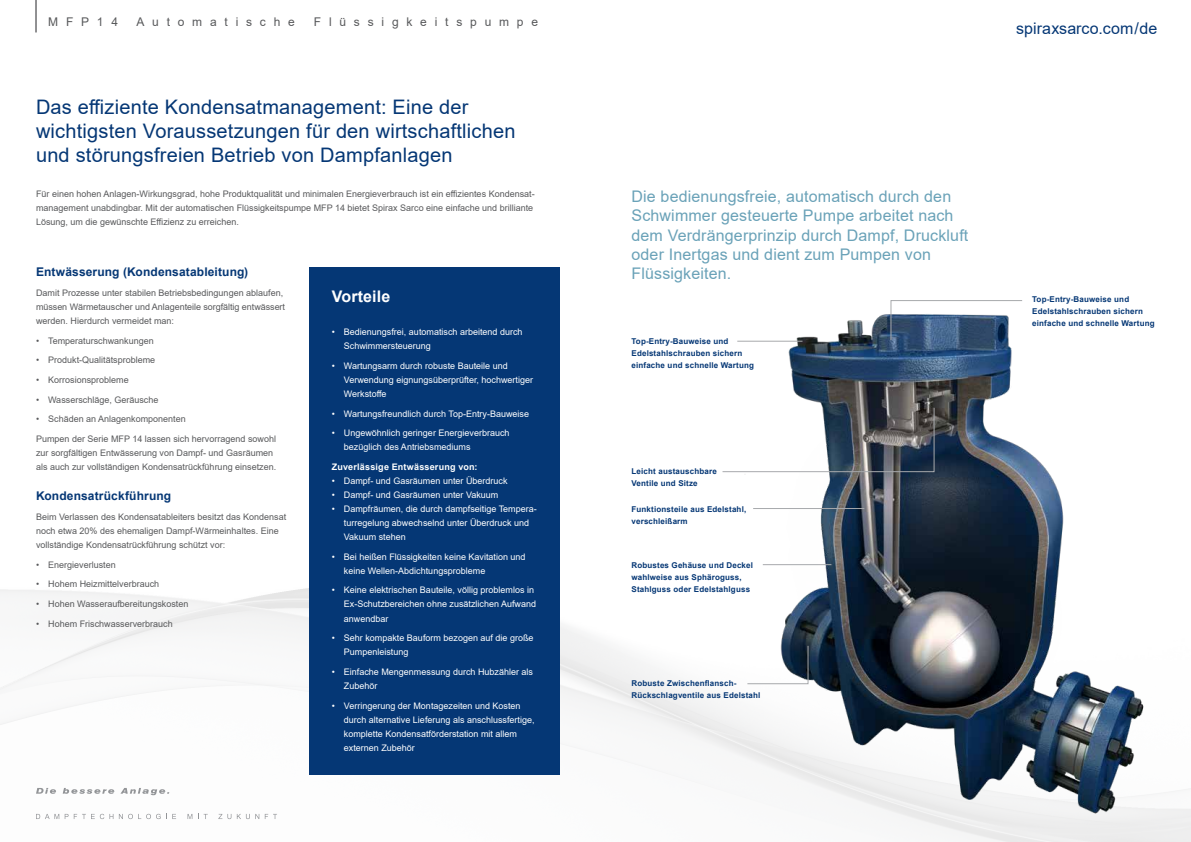
<style>
.page{position:relative;width:1191px;height:842px;background:#fff}
.page>*{position:absolute;margin:0;border:0;box-sizing:border-box;transform-origin:0 0}
.t1{font:20px/24px "Arial";letter-spacing:.01em;color:#053775}
.t2{font:16px/19.2px "Arial";letter-spacing:.01em;color:#6aa2b8}
.t3{font:16px "Arial";letter-spacing:.005em;color:#053775}
.t4{font:700 16px "Arial";letter-spacing:.01em;color:#fff}
.t5{font:700 12px "Arial";letter-spacing:.01em;color:#053775}
.t6{font:12px "Arial";letter-spacing:.65em;color:#58595b}
.t7{font:9px/14px "Arial";color:#58595b}
.t8{font:9px/14px "Arial";color:#fff}
.t9{font:700 9px "Arial";letter-spacing:.025em;color:#fff}
.t10{font:700 8px/12px "Arial";letter-spacing:.02em;color:#053775}
</style>
<div class="page">
<hr style="left:35px;top:0;width:2px;height:32px;background:#58595b">
<img style="left:737px;top:314px;width:275px;height:109px">
<img style="left:0;top:423px;width:1191px;height:419px">
<div style="left:309px;top:267px;width:250px;height:508px;background:#053775"></div>
<hr style="left:737px;top:341px;width:65px;height:1px;background:#a7a9ac">
<svg style="left:890px;top:300px;width:133px;height:41px"></svg>
<hr style="left:753px;top:508px;width:111px;height:1px;background:#a7a9ac">
<hr style="left:763px;top:564px;width:68px;height:1px;background:#a7a9ac">
<svg style="left:746px;top:645px;width:63px;height:40px"></svg>
<svg style="left:721px;top:407px;width:214px;height:66px"></svg>
<h3 class="t6" style="left:48px;top:13px;width:71px">MFP14</h3>
<h3 class="t6" style="left:136px;top:13px;width:160px">Automatische</h3>
<h3 class="t6" style="left:314px;top:13px;width:226px">Flüssigkeitspumpe</h3>
<h1 class="t1" style="left:36px;top:95px;width:481px">Das effiziente Kondensatmanagement: Eine der wichtigsten Voraussetzungen für den wirtschaftlichen und störungsfreien Betrieb von Dampfanlagen</h1>
<p class="t7" style="left:36px;top:187px;width:499px;text-align:justify">Für einen hohen Anlagen-Wirkungsgrad, hohe Produktqualität und minimalen Energieverbrauch ist ein effizientes Kondensat&shy;management unabdingbar. Mit der automatischen Flüssigkeitspumpe MFP 14 bietet Spirax Sarco eine einfache und brilliante Lösung, um die gewünschte Effizienz zu erreichen.</p>
<h3 class="t5" style="left:36px;top:263px;width:214px">Entwässerung (Kondensatableitung)</h3>
<p class="t7" style="left:36px;top:286px;width:250px">Damit Prozesse unter stabilen Betriebsbedingungen ablaufen, müssen Wärmetauscher und Anlagenteile sorgfältig entwässert werden. Hierdurch vermeidet man:</p>
<p class="t7" style="left:36px;top:333px;width:119px">• Temperaturschwankungen</p>
<p class="t7" style="left:36px;top:353px;width:121px">• Produkt-Qualitätsprobleme</p>
<p class="t7" style="left:36px;top:373px;width:94px">• Korrosionsprobleme</p>
<p class="t7" style="left:36px;top:392px;width:124px">• Wasserschläge, Geräusche</p>
<p class="t7" style="left:36px;top:409px;width:241px;line-height:19.7px">• Schäden an Anlagenkomponenten<br>Pumpen der Serie MFP 14 lassen sich hervorragend sowohl</p>
<p class="t7" style="left:36px;top:446px;width:242px">zur sorgfältigen Entwässerung von Dampf- und Gasräumen als auch zur vollständigen Kondensatrückführung einsetzen.</p>
<h3 class="t5" style="left:36px;top:487px;width:137px">Kondensatrückführung</h3>
<p class="t7" style="left:36px;top:510px;width:252px">Beim Verlassen des Kondensatableiters besitzt das Kondensat noch etwa 20% des ehemaligen Dampf-Wärmeinhaltes. Eine vollständige Kondensatrückführung schützt vor:</p>
<p class="t7" style="left:36px;top:557px;width:81px">• Energieverlusten</p>
<p class="t7" style="left:36px;top:577px;width:125px">• Hohem Heizmittelverbrauch</p>
<p class="t7" style="left:36px;top:597px;width:154px">• Hohen Wasseraufbereitungskosten</p>
<p class="t7" style="left:36px;top:616px;width:138px">• Hohem Frischwasserverbrauch</p>
<h2 class="t4" style="left:332px;top:285px;width:60px">Vorteile</h2>
<p class="t8" style="left:344px;top:325px;width:180px;text-indent:-12px">• Bedienungsfrei, automatisch arbeitend durch<br>Schwimmersteuerung</p>
<p class="t8" style="left:344px;top:359px;width:191px;text-indent:-12px">• Wartungsarm durch robuste Bauteile und<br>Verwendung eignungsüberprüfter, hochwertiger<br>Werkstoffe</p>
<p class="t8" style="left:332px;top:407px;width:199px">• Wartungsfreundlich durch Top-Entry-Bauweise</p>
<p class="t8" style="left:344px;top:426px;width:167px;text-indent:-12px">• Ungewöhnlich geringer Energieverbrauch bezüglich des Antriebsmediums</p>
<p class="t9" style="left:332px;top:461px;width:147px">Zuverlässige Entwässerung von:</p>
<p class="t8" style="left:332px;top:474px;width:177px">• Dampf- und Gasräumen unter Überdruck</p>
<p class="t8" style="left:332px;top:488px;width:168px">• Dampf- und Gasräumen unter Vakuum</p>
<p class="t8" style="left:344px;top:502px;width:194px;text-indent:-12px">• Dampfräumen, die durch dampfseitige Tempera&shy;turregelung abwechselnd unter Überdruck und<br>Vakuum stehen</p>
<p class="t8" style="left:344px;top:550px;width:183px;text-indent:-12px">• Bei heißen Flüssigkeiten keine Kavitation und keine Wellen-Abdichtungsprobleme</p>
<p class="t8" style="left:344px;top:583px;width:194px;text-indent:-12px">• Keine elektrischen Bauteile, völlig problemlos in<br>Ex-Schutzbereichen ohne zusätzlichen Aufwand anwendbar</p>
<p class="t8" style="left:344px;top:631px;width:191px;text-indent:-12px">• Sehr kompakte Bauform bezogen auf die große<br>Pumpenleistung</p>
<p class="t8" style="left:344px;top:665px;width:191px;text-indent:-12px">• Einfache Mengenmessung durch Hubzähler als<br>Zubehör</p>
<p class="t8" style="left:344px;top:698px;width:192px;text-indent:-12px">• Verringerung der Montagezeiten und Kosten durch alternative Lieferung als anschlussfertige, komplette Kondensatförderstation mit allem externen Zubehör</p>
<h2 class="t3" style="left:1016px;top:17px;width:143px">spiraxsarco.com/de</h2>
<h2 class="t2" style="left:631px;top:187px;width:338px">Die bedienungsfreie, automatisch durch den Schwimmer gesteuerte Pumpe arbeitet nach dem Verdrängerprinzip durch Dampf, Druckluft oder Inertgas und dient zum Pumpen von Flüssigkeiten.</h2>
<p class="t10" style="left:631px;top:335px;width:124px">Top-Entry-Bauweise und<br>Edelstahlschrauben sichern einfache und schnelle Wartung</p>
<p class="t10" style="left:631px;top:466px;width:87px">Leicht austauschbare<br>Ventile und Sitze</p>
<p class="t10" style="left:631px;top:503px;width:116px">Funktionsteile aus Edelstahl, verschleißarm</p>
<p class="t10" style="left:631px;top:559px;width:123px">Robustes Gehäuse und Deckel wahlweise aus Sphäroguss,<br>Stahlguss oder Edelstahlguss</p>
<p class="t10" style="left:631px;top:677px;width:130px">Robuste Zwischenflansch-<br>Rückschlagventile aus Edelstahl</p>
<p class="t10" style="left:1032px;top:293px;width:124px">Top-Entry-Bauweise und<br>Edelstahlschrauben sichern einfache und schnelle Wartung</p>
</div>
